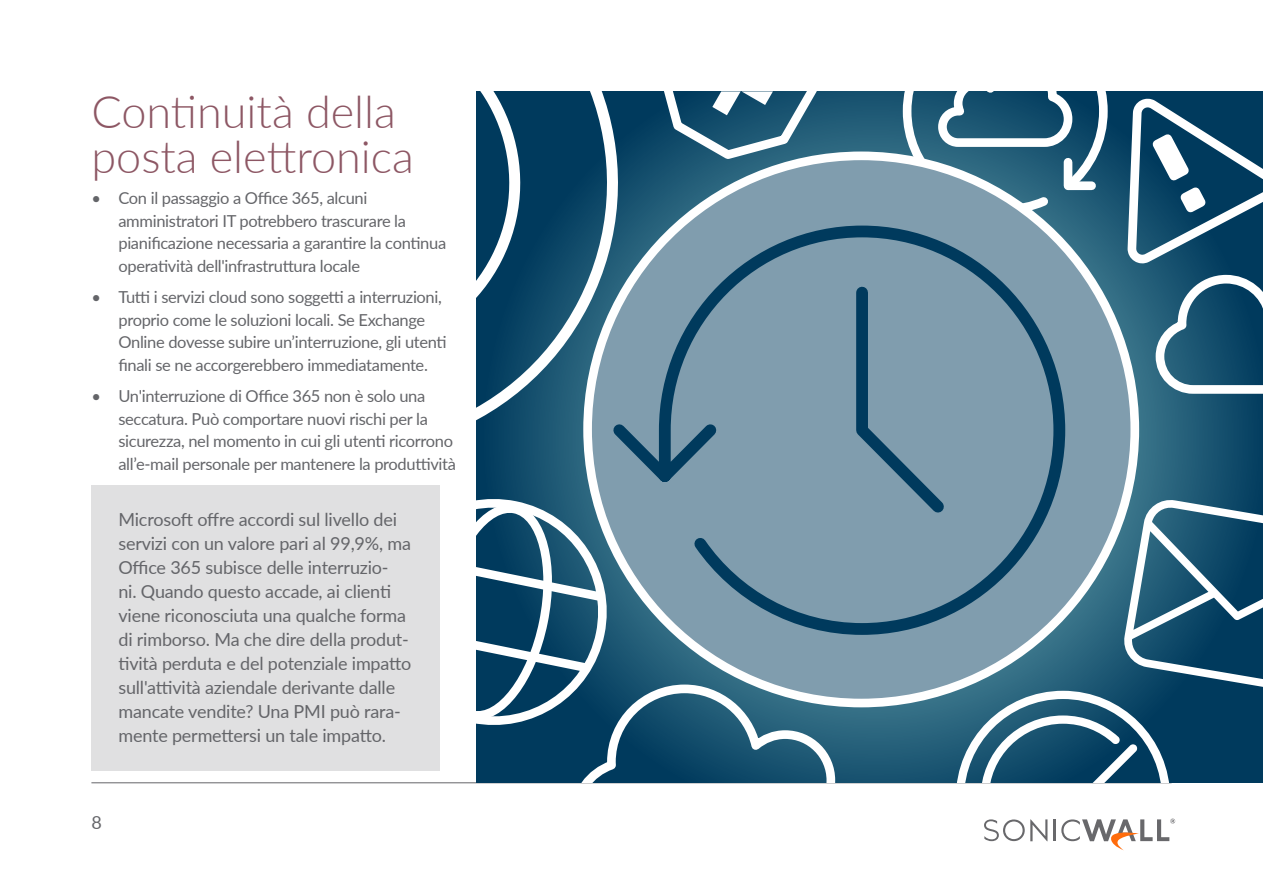
<style>
.page{position:relative;width:1263px;height:893px;background:#fff}
.page>*{position:absolute;margin:0;border:0;box-sizing:border-box;transform-origin:0 0}
.t1{font:300 45px/45px "Lato";color:#8d5764}
.t2{font:18px/24px "Lato";letter-spacing:-.01em;color:#646569}
.t3{font:16.5px/22.5px "Lato";letter-spacing:-.02em;color:#646569}
</style>
<div class="page">
<hr style="left:91px;top:782px;width:1080px;height:1px;background:#646569">
<hr style="left:1053px;top:819px;width:2px;height:22px;background:#68686b">
<svg style="left:984px;top:819px;width:63px;height:22px"></svg>
<svg style="left:1061px;top:819px;width:114px;height:31px"></svg>
<div style="left:91px;top:485px;width:348px;height:285px;background:#e0e0e1"></div>
<svg style="left:476px;top:91px;width:787px;height:691px;background:#2e657e"></svg>
<svg style="left:1151px;top:271px;width:112px;height:127px;background:#3b6c85"></svg>
<svg style="left:898px;top:91px;width:214px;height:127px"></svg>
<svg style="left:1128px;top:91px;width:135px;height:171px"></svg>
<svg style="left:476px;top:91px;width:174px;height:393px;background:#295c78"></svg>
<svg style="left:476px;top:494px;width:397px;height:288px"></svg>
<svg style="left:653px;top:91px;width:169px;height:73px"></svg>
<div style="left:588px;top:156px;width:547px;height:547px;background:#809dae;border-radius:50%"></div>
<svg style="left:603px;top:220px;width:468px;height:421px"></svg>
<svg style="left:956px;top:498px;width:307px;height:284px"></svg>
<h1 class="t1" style="left:91px;top:87px;width:324px">Continuità della posta elettronica</h1>
<p class="t3" style="left:118px;top:186px;width:329px;text-indent:-27px">• Con il passaggio a Office 365, alcuni amministratori IT potrebbero trascurare la pianificazione necessaria a garantire la continua operatività dell'infrastruttura locale</p>
<p class="t3" style="left:118px;top:285px;width:330px;text-indent:-27px">• Tutti i servizi cloud sono soggetti a interruzioni, proprio come le soluzioni locali. Se Exchange Online dovesse subire un’interruzione, gli utenti finali se ne accorgerebbero immediatamente.</p>
<p class="t3" style="left:118px;top:384px;width:339px;text-indent:-27px">• Un'interruzione di Office 365 non è solo una seccatura. Può comportare nuovi rischi per la sicurezza, nel momento in cui gli utenti ricorrono all’e-mail personale per mantenere la produttività</p>
<p class="t2" style="left:118px;top:507px;width:294px">Microsoft offre accordi sul livello dei servizi con un valore pari al 99,9%, ma Office 365 subisce delle interruzio-<br>ni. Quando questo accade, ai clienti viene riconosciuta una qualche forma di rimborso. Ma che dire della produt&shy;tività perduta e del potenziale impatto sull'attività aziendale derivante dalle mancate vendite? Una PMI può rara&shy;mente permettersi un tale impatto.</p>
<p class="t2" style="left:91px;top:810px;width:12px">8</p>
</div>
